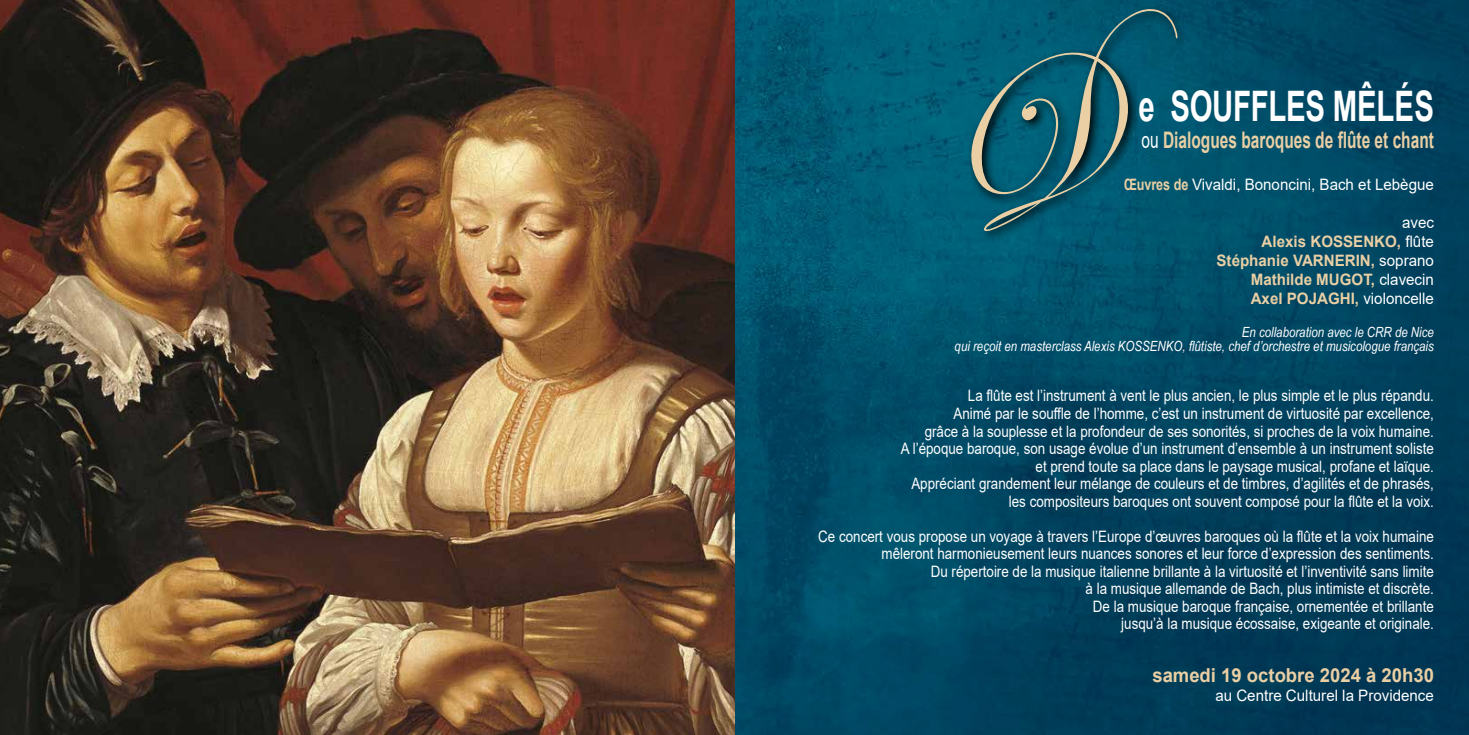
<style>
.page{position:relative;width:1469px;height:735px;background:#fff}
.page>*{position:absolute;margin:0;border:0;box-sizing:border-box;transform-origin:0 0}
.t1{font:700 42px "Arial";letter-spacing:-.01em;color:#fff;scale:.7 1}
.t2{font:700 22.75px "Arial";color:#eacfa4;scale:.68 1}
.t3{font:700 19.25px "Arial";color:#eacfa4;scale:.96 1}
.t4{font:15.75px/17.5px "Arial";color:#fff;text-align:right;scale:.85 1}
.t5{font:700 15.75px/18.9px "Arial";color:#eacfa4;text-align:right;scale:.96 1}
.t6{font:15.75px "Arial";color:#fff;scale:.96 1}
.t7{font:italic 14px/14px "Arial Narrow";color:#fff;text-align:right}
.s1{font-weight:400;color:#fff}
.s2{font-weight:700;color:#eacfa4}
</style>
<div class="page">
<svg style="left:734px;top:0;width:734px;height:734px;background:#014762"></svg>
<div style="left:966px;top:4px;width:224px;height:239px;background:#005a74"></div>
<img style="left:0;top:0;width:734px;height:734px">
<svg style="left:926px;top:0;width:293px;height:234px"></svg>
<h1 class="t1" style="left:1138px;top:77px;width:423px">e SOUFFLES MÊLÉS</h1>
<h2 class="t2" style="left:1141px;top:124px;width:431px"><span class="s1">ou</span> Dialogues baroques de flûte et chant</h2>
<p class="t6" style="left:1124px;top:173px;width:324px"><span class="s2">Œuvres de</span> Vivaldi, Bononcini, Bach et Lebègue</p>
<p class="t5" style="left:1216px;top:213px;width:228px"><span class="s1">avec<br></span>Alexis KOSSENKO, <span class="s1">flûte<br></span>Stéphanie VARNERIN, <span class="s1">soprano<br></span>Mathilde MUGOT, <span class="s1">clavecin<br></span>Axel POJAGHI, <span class="s1">violoncelle</span></p>
<p class="t7" style="left:954px;top:324px;width:481px">En collaboration avec le CRR de Nice<br>qui reçoit en masterclass Alexis KOSSENKO, flûtiste, chef d’orchestre et musicologue français</p>
<p class="t4" style="left:900px;top:387px;width:628px">La flûte est l’instrument à vent le plus ancien, le plus simple et le plus répandu.<br>Animé par le souffle de l’homme, c’est un instrument de virtuosité par excellence,<br>grâce à la souplesse et la profondeur de ses sonorités, si proches de la voix humaine.<br>A l’époque baroque, son usage évolue d’un instrument d’ensemble à un instrument soliste et prend toute sa place dans le paysage musical, profane et laïque.<br>Appréciant grandement leur mélange de couleurs et de timbres, d’agilités et de phrasés, les compositeurs baroques ont souvent composé pour la flûte et la voix.</p>
<p class="t4" style="left:818px;top:527px;width:725px">Ce concert vous propose un voyage à travers l’Europe d’œuvres baroques où la flûte et la voix humaine mêleront harmonieusement leurs nuances sonores et leur force d’expression des sentiments.<br>Du répertoire de la musique italienne brillante à la virtuosité et l’inventivité sans limite<br>à la musique allemande de Bach, plus intimiste et discrète.<br>De la musique baroque française, ornementée et brillante<br>jusqu’à la musique écossaise, exigeante et originale.</p>
<p class="t3" style="left:1152px;top:661px;width:295px">samedi 19 octobre 2024 à 20h30</p>
<p class="t6" style="left:1215px;top:684px;width:229px">au Centre Culturel la Providence</p>
</div>
